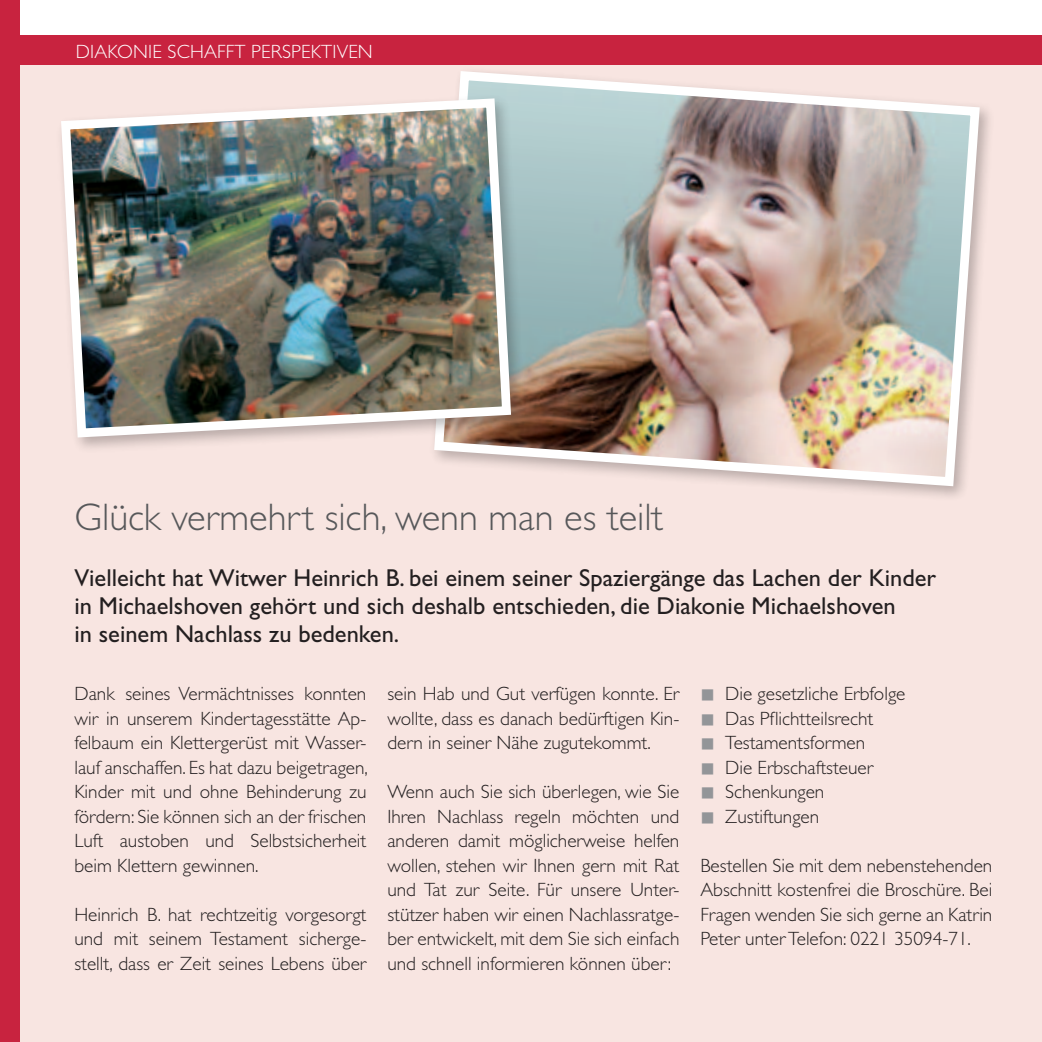
<style>
.page{position:relative;width:1042px;height:1042px;background:#fff}
.page>*{position:absolute;margin:0;border:0;box-sizing:border-box;transform-origin:0 0}
.t1{font:300 38.5px "Gill Sans Std";color:#57585a}
.t2{font:24.5px/28px "Gill Sans Std";color:#231f20}
.Fließtext{font:300 19.25px/24.5px "Gill Sans Std";color:#231f20;text-align:justify}
.t3{font:300 19.25px "Gill Sans Std";letter-spacing:.01em;color:#fff}
.s1{color:#939598}
</style>
<div class="page">
<div style="left:3px;top:42px;width:1039px;height:1000px;background:#f8e5e1"></div>
<div style="left:0;top:0;width:20px;height:1042px;background:#c8233f"></div>
<div style="left:0;top:35px;width:1042px;height:29px;background:#c8233f"></div>
<img style="left:435px;top:71px;width:549px;height:420px">
<div style="left:56px;top:93px;width:470px;height:360px;background:#231f20;opacity:.3"></div>
<img style="left:56px;top:94px;width:460px;height:348px">
<p class="t3" style="left:76px;top:41px;width:298px">DIAKONIE SCHAFFT PERSPEKTIVEN</p>
<h1 class="t1" style="left:74px;top:495px;width:590px">Glück vermehrt sich, wenn man es teilt</h1>
<h2 class="t2" style="left:74px;top:564px;width:863px">Vielleicht hat Witwer Heinrich B. bei einem seiner Spaziergänge das Lachen der Kinder in Michaelshoven gehört und sich deshalb entschieden, die Diakonie Michaelshoven<br>in seinem Nachlass zu bedenken.</h2>
<p class="Fließtext" style="left:74px;top:682px;width:295px">Dank seines Vermächtnisses konnten wir in unserem Kindertagesstätte Ap&shy;felbaum ein Klettergerüst mit Wasser&shy;lauf anschaffen. Es hat dazu beigetragen, Kinder mit und ohne Behinderung zu fördern: Sie können sich an der frischen Luft austoben und Selbstsicherheit beim Klettern gewinnen.</p>
<p class="Fließtext" style="left:74px;top:902px;width:293px">Heinrich B. hat rechtzeitig vorgesorgt und mit seinem Testament sicherge&shy;stellt, dass er Zeit seines Lebens über</p>
<p class="Fließtext" style="left:387px;top:682px;width:293px">sein Hab und Gut verfügen konnte. Er wollte, dass es danach bedürftigen Kin&shy;dern in seiner Nähe zugutekommt.</p>
<p class="Fließtext" style="left:387px;top:780px;width:293px">Wenn auch Sie sich überlegen, wie Sie Ihren Nachlass regeln möchten und anderen damit möglicherweise helfen wollen, stehen wir Ihnen gern mit Rat und Tat zur Seite. Für unsere Unter&shy;stützer haben wir einen Nachlassratge&shy;ber entwickelt, mit dem Sie sich einfach und schnell informieren können über:</p>
<p class="Fließtext" style="left:700px;top:682px;width:206px"><span class="s1">■</span> Die gesetzliche Erbfolge</p>
<p class="Fließtext" style="left:700px;top:706px;width:174px"><span class="s1">■</span> Das Pflichtteilsrecht</p>
<p class="Fließtext" style="left:700px;top:731px;width:166px"><span class="s1">■</span> Testamentsformen</p>
<p class="Fließtext" style="left:700px;top:755px;width:174px"><span class="s1">■</span> Die Erbschaftsteuer</p>
<p class="Fließtext" style="left:700px;top:780px;width:125px"><span class="s1">■</span> Schenkungen</p>
<p class="Fließtext" style="left:700px;top:804px;width:120px"><span class="s1">■</span> Zustiftungen</p>
<p class="Fließtext" style="left:700px;top:853px;width:293px">Bestellen Sie mit dem nebenstehenden Abschnitt kostenfrei die Broschüre. Bei Fragen wenden Sie sich gerne an Katrin Peter unter Telefon: 0221 35094-71.</p>
</div>
